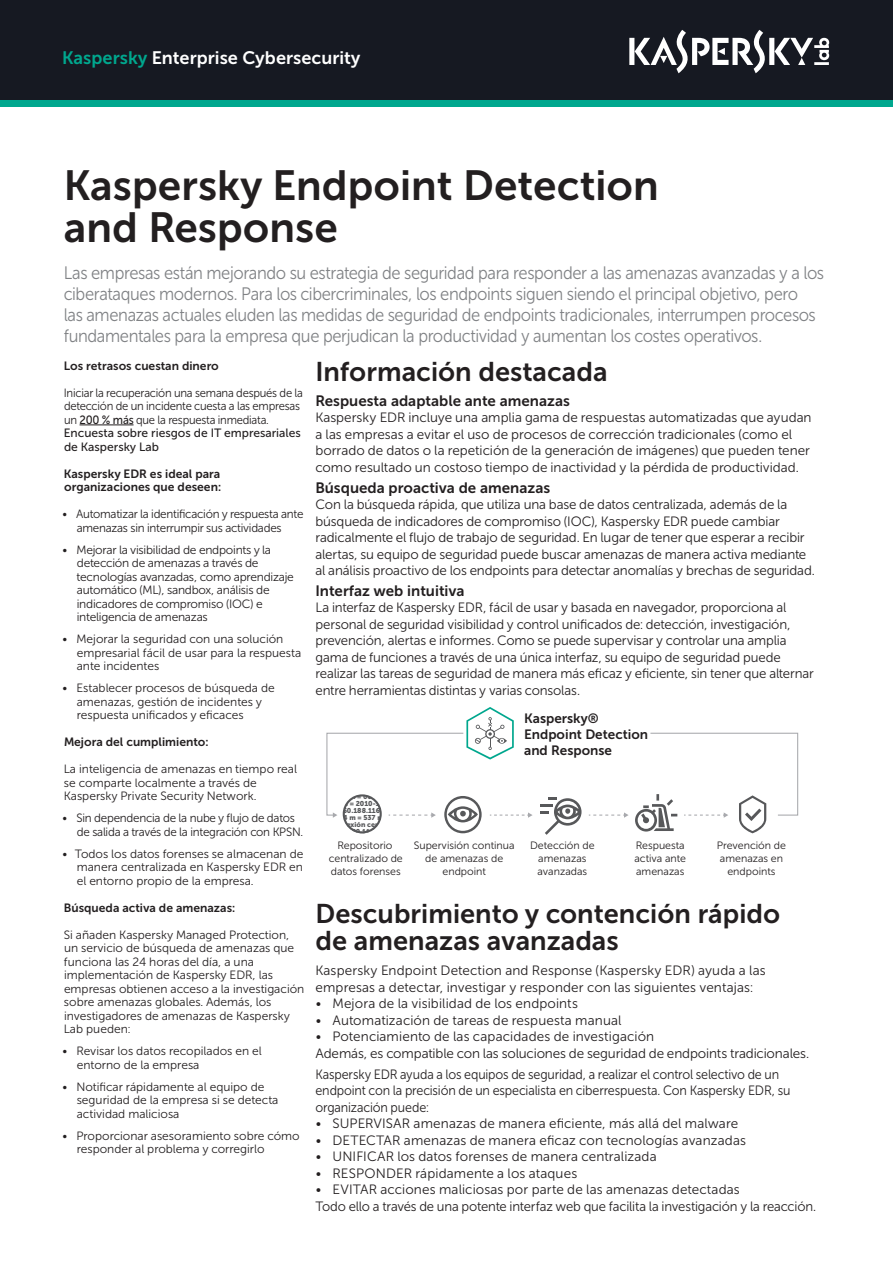
<style>
.page{position:relative;width:893px;height:1263px;background:#fff}
.page>*{position:absolute;margin:0;border:0;box-sizing:border-box;transform-origin:0 0}
.t1{font:42px/42px "Museo Sans Cyrl 700";color:#231f20}
.t2{font:27px/27px "Museo Sans Cyrl 700";color:#231f20}
.t3{font:18px/21px "Museo Sans Cyrl 300";letter-spacing:-.025em;color:#808285;scale:.92 1}
.t4{font:18px "Museo Sans Cyrl 700";color:#fff}
.t5{font:15px "Museo Sans Cyrl 700";color:#231f20}
.t6{font:13.5px/16.5px "Museo Sans Cyrl 300";letter-spacing:-.005em;color:#231f20}
.t7{font:13.5px/16.5px "Museo Sans Cyrl 300";letter-spacing:-.005em;color:#231f20;scale:.93 1}
.t8{font:13.5px/16.2px "Museo Sans 700";color:#231f20}
.t9{font:12px/13.5px "Museo Sans Cyrl 300";color:#231f20}
.t10{font:12px/13.5px "Museo Sans Cyrl 300";letter-spacing:-.02em;color:#231f20}
.t11{font:12px/13.5px "Museo Sans Cyrl 700";color:#231f20}
.t12{font:12px/13.5px "Museo Sans Cyrl 300";letter-spacing:-.02em;color:#231f20;scale:.94 1}
.t13{font:12px/13.5px "Museo Sans Cyrl 500";color:#231f20}
.t14{font:10.65px/12.8px "Museo Sans Cyrl 300";color:#231f20;text-align:center}
.t15{font:7.05px/7.1px "Museo Sans Cyrl 900";color:#57585a;text-align:center}
.s1{color:#00a78e}
.s2{font-family:"Museo Sans Cyrl 500"}
</style>
<div class="page">
<div style="left:0;top:0;width:893px;height:100px;background:#161922"></div>
<div style="left:0;top:100px;width:893px;height:6px;background:#00a78e"></div>
<svg style="left:629px;top:30px;width:200px;height:43px"></svg>
<svg style="left:589px;top:812px;width:40px;height:6px"></svg>
<svg style="left:326px;top:707px;width:207px;height:126px"></svg>
<svg style="left:635px;top:732px;width:164px;height:101px"></svg>
<svg style="left:540px;top:797px;width:41px;height:38px"></svg>
<div style="left:343px;top:794px;width:39px;height:39px;border:2px solid #57585a;border-radius:50%"></div>
<hr style="left:80px;top:425px;width:54px;height:1px;background:#231f20">
<h3 class="t4" style="left:62px;top:48px;width:300px"><span class="s1">Kaspersky</span> Enterprise Cybersecurity</h3>
<h1 class="t1" style="left:64px;top:165px;width:596px">Kaspersky Endpoint Detection and Response</h1>
<p class="t3" style="left:64px;top:262px;width:828px">Las empresas están mejorando su estrategia de seguridad para responder a las amenazas avanzadas y a los ciberataques modernos. Para los cibercriminales, los endpoints siguen siendo el principal objetivo, pero<br>las amenazas actuales eluden las medidas de seguridad de endpoints tradicionales, interrumpen procesos fundamentales para la empresa que perjudican la productividad y aumentan los costes operativos.</p>
<h2 class="t2" style="left:315px;top:358px;width:294px">Información destacada</h2>
<p class="t5" style="left:315px;top:392px;width:256px">Respuesta adaptable ante amenazas</p>
<p class="t6" style="left:315px;top:410px;width:498px">Kaspersky EDR incluye una amplia gama de respuestas automatizadas que ayudan a las empresas a evitar el uso de procesos de corrección tradicionales (como el borrado de datos o la repetición de la generación de imágenes) que pueden tener como resultado un costoso tiempo de inactividad y la pérdida de productividad.</p>
<p class="t5" style="left:315px;top:479px;width:236px">Búsqueda proactiva de amenazas</p>
<p class="t6" style="left:315px;top:496px;width:501px">Con la búsqueda rápida, que utiliza una base de datos centralizada, además de la búsqueda de indicadores de compromiso (IOC), Kaspersky EDR puede cambiar radicalmente el flujo de trabajo de seguridad. En lugar de tener que esperar a recibir alertas, su equipo de seguridad puede buscar amenazas de manera activa mediante al análisis proactivo de los endpoints para detectar anomalías y brechas de seguridad.</p>
<p class="t5" style="left:315px;top:582px;width:151px">Interfaz web intuitiva</p>
<p class="t6" style="left:315px;top:600px;width:500px">La interfaz de Kaspersky EDR, fácil de usar y basada en navegador, proporciona al personal de seguridad visibilidad y control unificados de: detección, investigación, prevención, alertas e informes. Como se puede supervisar y controlar una amplia gama de funciones a través de una única interfaz, su equipo de seguridad puede realizar las tareas de seguridad de manera más eficaz y eficiente, sin tener que alternar entre herramientas distintas y varias consolas.</p>
<p class="t11" style="left:64px;top:359px;width:156px">Los retrasos cuestan dinero</p>
<p class="t12" style="left:64px;top:386px;width:256px">Iniciar la recuperación una semana después de la detección de un incidente cuesta a las empresas un <span class="s2">200 % más</span> que la respuesta inmediata.</p>
<p class="t13" style="left:64px;top:426px;width:238px">Encuesta sobre riesgos de IT empresariales de Kaspersky Lab</p>
<p class="t11" style="left:64px;top:467px;width:159px">Kaspersky EDR es ideal para organizaciones que deseen:</p>
<p class="t10" style="left:77px;top:507px;width:228px;text-indent:-15px">• Automatizar la identificación y respuesta ante amenazas sin interrumpir sus actividades</p>
<p class="t10" style="left:77px;top:543px;width:219px;text-indent:-14px">• Mejorar la visibilidad de endpoints y la detección de amenazas a través de tecnologías avanzadas, como aprendizaje automático (ML), sandbox, análisis de indicadores de compromiso (IOC) e inteligencia de amenazas</p>
<p class="t9" style="left:77px;top:632px;width:226px;text-indent:-15px">• Mejorar la seguridad con una solución empresarial fácil de usar para la respuesta ante incidentes</p>
<p class="t9" style="left:77px;top:681px;width:199px;text-indent:-15px">• Establecer procesos de búsqueda de amenazas, gestión de incidentes y respuesta unificados y eficaces</p>
<p class="t11" style="left:64px;top:735px;width:146px">Mejora del cumplimiento:</p>
<p class="t9" style="left:64px;top:762px;width:235px">La inteligencia de amenazas en tiempo real se comparte localmente a través de<br>Kaspersky Private Security Network.</p>
<p class="t10" style="left:77px;top:811px;width:228px;text-indent:-15px">• Sin dependencia de la nube y flujo de datos de salida a través de la integración con KPSN.</p>
<p class="t9" style="left:77px;top:847px;width:228px;text-align:justify;text-indent:-15px">• Todos los datos forenses se almacenan de manera centralizada en Kaspersky EDR en el entorno propio de la empresa.</p>
<p class="t11" style="left:64px;top:901px;width:173px">Búsqueda activa de amenazas:</p>
<p class="t9" style="left:64px;top:928px;width:242px">Si añaden Kaspersky Managed Protection, un servicio de búsqueda de amenazas que funciona las 24 horas del día, a una implementación de Kaspersky EDR, las empresas obtienen acceso a la investigación sobre amenazas globales. Además, los investigadores de amenazas de Kaspersky Lab pueden:</p>
<p class="t9" style="left:77px;top:1044px;width:187px;text-indent:-15px">• Revisar los datos recopilados en el entorno de la empresa</p>
<p class="t9" style="left:77px;top:1080px;width:203px;text-indent:-15px">• Notificar rápidamente al equipo de seguridad de la empresa si se detecta actividad maliciosa</p>
<p class="t9" style="left:77px;top:1129px;width:225px;text-indent:-15px">• Proporcionar asesoramiento sobre cómo responder al problema y corregirlo</p>
<p class="t8" style="left:524px;top:710px;width:125px">Kaspersky®<br>Endpoint Detection and Response</p>
<p class="t15" style="left:333px;top:793px;width:62px">sh = 000<br>me = 2010-11-<br>160.188.116 pn<br>24 m = 537 ms<br>Conexión cerrada</p>
<p class="t14" style="left:414px;top:839px;width:102px">Supervisión continua de amenazas de endpoint</p>
<p class="t14" style="left:530px;top:839px;width:66px">Detección de amenazas avanzadas</p>
<p class="t14" style="left:717px;top:839px;width:71px">Prevención de amenazas en endpoints</p>
<p class="t14" style="left:634px;top:839px;width:53px;text-align:left">Respuesta activa ante amenazas</p>
<p class="t14" style="left:329px;top:839px;width:76px">Repositorio centralizado de datos forenses</p>
<h2 class="t2" style="left:315px;top:900px;width:466px">Descubrimiento y contención rápido de amenazas avanzadas</h2>
<p class="t6" style="left:315px;top:962px;width:452px">Kaspersky Endpoint Detection and Response (Kaspersky EDR) ayuda a las empresas a detectar, investigar y responder con las siguientes ventajas:</p>
<p class="t6" style="left:315px;top:995px;width:264px">• Mejora de la visibilidad de los endpoints</p>
<p class="t6" style="left:315px;top:1012px;width:308px">• Automatización de tareas de respuesta manual</p>
<p class="t6" style="left:315px;top:1028px;width:495px">• Potenciamiento de las capacidades de investigación<br>Además, es compatible con las soluciones de seguridad de endpoints tradicionales.</p>
<p class="t7" style="left:315px;top:1066px;width:512px">Kaspersky EDR ayuda a los equipos de seguridad, a realizar el control selectivo de un endpoint con la precisión de un especialista en ciberrespuesta. Con Kaspersky EDR, su organización puede:</p>
<p class="t6" style="left:315px;top:1115px;width:424px">• SUPERVISAR amenazas de manera eficiente, más allá del malware</p>
<p class="t6" style="left:315px;top:1132px;width:432px">• DETECTAR amenazas de manera eficaz con tecnologías avanzadas</p>
<p class="t6" style="left:315px;top:1148px;width:343px">• UNIFICAR los datos forenses de manera centralizada</p>
<p class="t6" style="left:315px;top:1165px;width:263px">• RESPONDER rápidamente a los ataques</p>
<p class="t6" style="left:315px;top:1181px;width:502px">• EVITAR acciones maliciosas por parte de las amenazas detectadas<br>Todo ello a través de una potente interfaz web que facilita la investigación y la reacción.</p>
</div>
